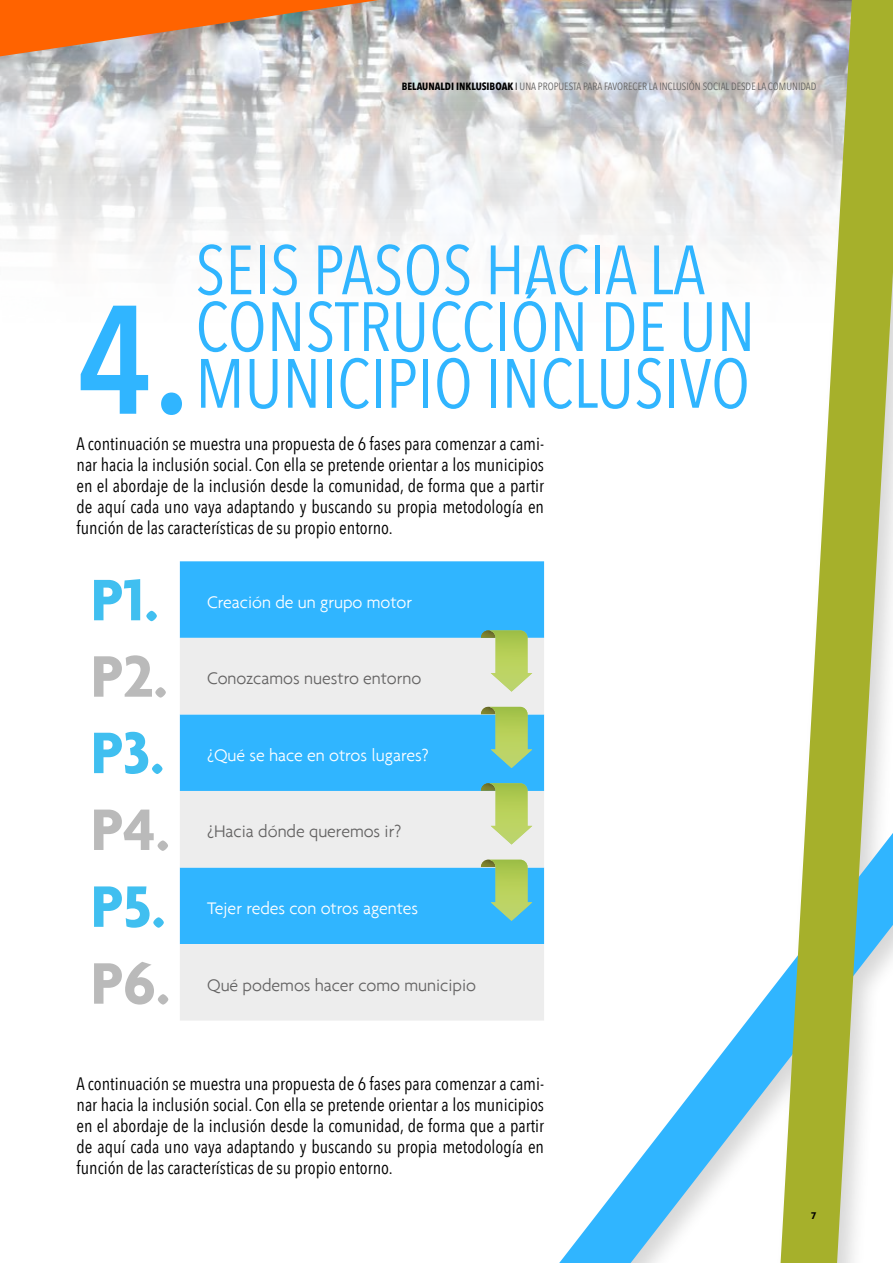
<style>
.page{position:relative;width:893px;height:1263px;background:#fff}
.page>*{position:absolute;margin:0;border:0;box-sizing:border-box;transform-origin:0 0}
.t1{font:600 152.7px "Avenir Next Condensed";color:#30b5ff}
.t2{font:68.85px/56.7px "Avenir Next Condensed";color:#30b5ff}
.t3{font:700 63.3px "Agenda";color:#40bff0}
.t4{font:700 63.3px "Agenda";color:#bababa}
.t5{font:18px/21px "Avenir Next Condensed";color:#000;text-align:justify}
.t6{font:300 18px "Agenda";color:#646363}
.t7{font:300 18px "Agenda";color:#fff}
.t8{font:10.5px "Avenir Next Condensed";color:#646363}
.t9{font:700 10.5px "Agenda";color:#000}
.s1{font-weight:700;color:#000}
.s2{color:#000}
</style>
<div class="page">
<div style="left:0;top:0;width:893px;height:1263px;background:#000;opacity:.16"></div>
<svg style="left:559px;top:833px;width:221px;height:430px"></svg>
<svg style="left:780px;top:0;width:113px;height:1263px"></svg>
<svg style="left:0;top:0;width:379px;height:56px;background:#dd8e5c"></svg>
<p class="t8" style="left:402px;top:78px;width:416px"><span class="s1">BELAUNALDI INKLUSIBOAK</span> <span class="s2">I</span> UNA PROPUESTA PARA FAVORECER LA INCLUSIÓN SOCIAL DESDE LA COMUNIDAD</p>
<h2 class="t2" style="left:195px;top:239px;width:561px">SEIS PASOS HACIA LA<br>CONSTRUCCIÓN DE UN<br>MUNICIPIO INCLUSIVO</h2>
<p class="t5" style="left:77px;top:432px;width:469px">A continuación se muestra una propuesta de 6 fases para comenzar a cami&shy;nar hacia la inclusión social. Con ella se pretende orientar a los municipios en el abordaje de la inclusión desde la comunidad, de forma que a partir de aquí cada uno vaya adaptando y buscando su propia metodología en función de las características de su propio entorno.</p>
<h1 class="t1" style="left:77px;top:228px;width:115px">4.</h1>
<h3 class="t3" style="left:91px;top:561px;width:69px">P1.</h3>
<h3 class="t4" style="left:91px;top:638px;width:78px">P2.</h3>
<h3 class="t3" style="left:91px;top:714px;width:75px">P3.</h3>
<h3 class="t4" style="left:91px;top:791px;width:81px">P4.</h3>
<h3 class="t3" style="left:91px;top:868px;width:76px">P5.</h3>
<h3 class="t4" style="left:91px;top:945px;width:81px">P6.</h3>
<p class="t7" style="left:207px;top:591px;width:206px">Creación de un grupo motor</p>
<p class="t6" style="left:207px;top:668px;width:216px">Conozcamos nuestro entorno</p>
<p class="t7" style="left:207px;top:744px;width:223px">¿Qué se hace en otros lugares?</p>
<p class="t6" style="left:207px;top:821px;width:196px">¿Hacia dónde queremos ir?</p>
<p class="t7" style="left:207px;top:898px;width:213px">Tejer redes con otros agentes</p>
<p class="t6" style="left:207px;top:974px;width:271px">Qué podemos hacer como municipio</p>
<p class="t5" style="left:77px;top:1072px;width:469px">A continuación se muestra una propuesta de 6 fases para comenzar a cami&shy;nar hacia la inclusión social. Con ella se pretende orientar a los municipios en el abordaje de la inclusión desde la comunidad, de forma que a partir de aquí cada uno vaya adaptando y buscando su propia metodología en función de las características de su propio entorno.</p>
<p class="t9" style="left:811px;top:1209px;width:7px">7</p>
</div>
